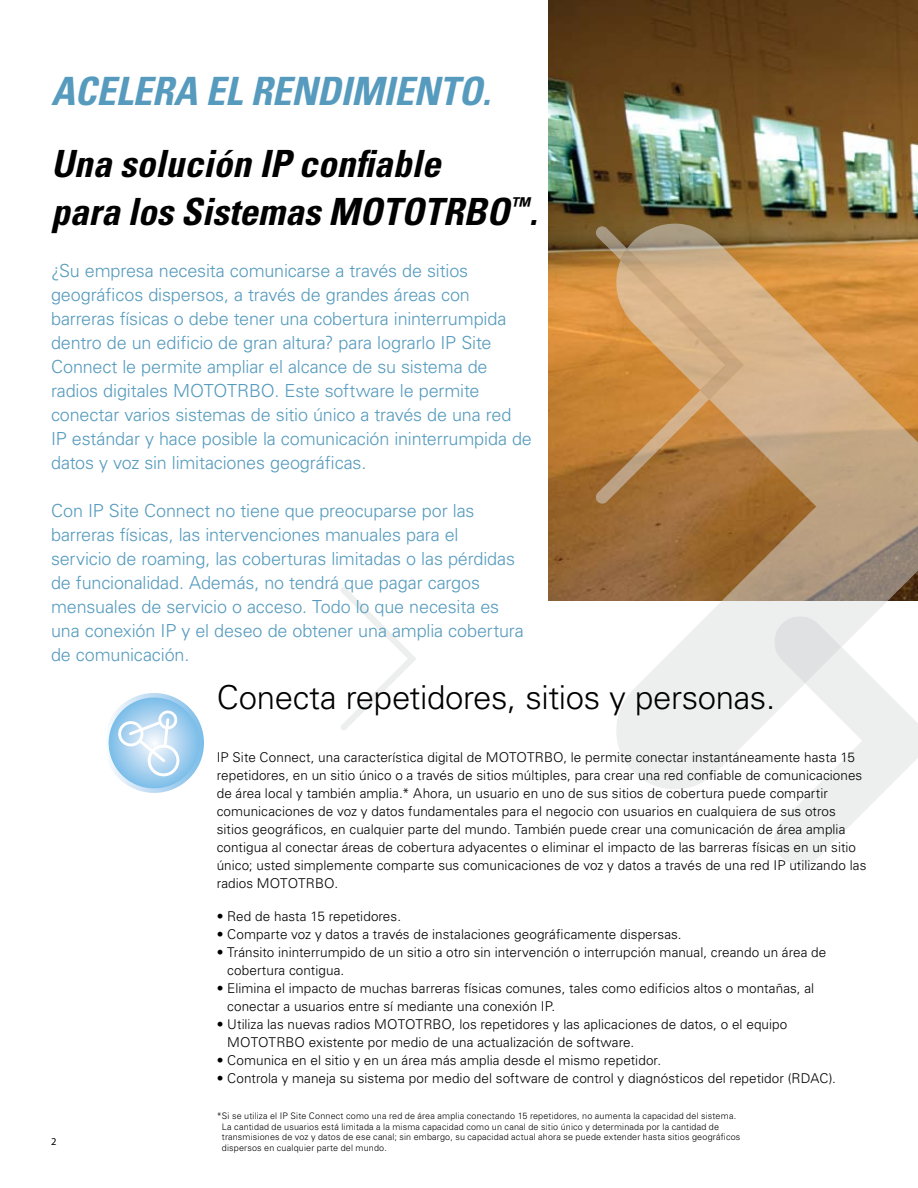
<style>
.page{position:relative;width:918px;height:1188px;background:#fff}
.page>*{position:absolute;margin:0;border:0;box-sizing:border-box;transform-origin:0 0}
.t1{font:italic 700 condensed 39px "Univers LT Std";letter-spacing:-.005em;color:#569bbe}
.t2{font:italic 700 condensed 37.5px/48px "Univers LT Std";color:#000}
.t3{font:300 33px "Univers LT Std";letter-spacing:-.01em;color:#000}
.t4{font:300 18px/24px "Univers LT Std";letter-spacing:-.01em;color:#569bbe}
.t5{font:300 13.5px/18px "Univers LT Std";letter-spacing:.005em;color:#000}
.t6{font:10.5px "Myriad Pro";color:#000}
.t7{font:300 9px/10.8px "Univers LT Std";letter-spacing:.02em;color:#000}
</style>
<div class="page">
<img style="left:548px;top:0;width:370px;height:600px">
<svg style="left:104px;top:693px;width:100px;height:100px"></svg>
<svg style="left:109px;top:698px;width:90px;height:90px;background:#8cc5eb"></svg>
<svg style="left:118px;top:711px;width:61px;height:65px"></svg>
<svg style="left:341px;top:587px;width:75px;height:143px"></svg>
<svg style="left:611px;top:224px;width:307px;height:565px;background:#caac89"></svg>
<svg style="left:772px;top:616px;width:146px;height:249px"></svg>
<svg style="left:595px;top:226px;width:149px;height:278px;background:#c3935b"></svg>
<h1 class="t1" style="left:51px;top:67px;width:441px">Acelera el rendimiento.</h1>
<h2 class="t2" style="left:51px;top:140px;width:488px">Una solución IP confiable<br>para los Sistemas MOTOTRBO<sup>™</sup>.</h2>
<p class="t4" style="left:51px;top:259px;width:482px">¿Su empresa necesita comunicarse a través de sitios geográficos dispersos, a través de grandes áreas con barreras físicas o debe tener una cobertura ininterrumpida dentro de un edificio de gran altura? para lograrlo IP Site Connect le permite ampliar el alcance de su sistema de radios digitales MOTOTRBO. Este software le permite conectar varios sistemas de sitio único a través de una red<br>IP estándar y hace posible la comunicación ininterrumpida de datos y voz sin limitaciones geográficas.</p>
<p class="t4" style="left:51px;top:498px;width:474px">Con IP Site Connect no tiene que preocuparse por las barreras físicas, las intervenciones manuales para el<br>servicio de roaming, las coberturas limitadas o las pérdidas de funcionalidad. Además, no tendrá que pagar cargos mensuales de servicio o acceso. Todo lo que necesita es una conexión IP y el deseo de obtener una amplia cobertura de comunicación.</p>
<p class="t6" style="left:51px;top:1135px;width:7px">2</p>
<h3 class="t3" style="left:217px;top:677px;width:560px">Conecta repetidores, sitios y personas.</h3>
<p class="t5" style="left:217px;top:748px;width:651px">IP Site Connect, una característica digital de MOTOTRBO, le permite conectar instantáneamente hasta 15 repetidores, en un sitio único o a través de sitios múltiples, para crear una red confiable de comunicaciones de área local y también amplia.* Ahora, un usuario en uno de sus sitios de cobertura puede compartir comunicaciones de voz y datos fundamentales para el negocio con usuarios en cualquiera de sus otros sitios geográficos, en cualquier parte del mundo. También puede crear una comunicación de área amplia contigua al conectar áreas de cobertura adyacentes o eliminar el impacto de las barreras físicas en un sitio único; usted simplemente comparte sus comunicaciones de voz y datos a través de una red IP utilizando las radios MOTOTRBO.</p>
<p class="t5" style="left:217px;top:907px;width:186px">• Red de hasta 15 repetidores.</p>
<p class="t5" style="left:217px;top:925px;width:466px">• Comparte voz y datos a través de instalaciones geográficamente dispersas.</p>
<p class="t5" style="left:227px;top:943px;width:601px;text-indent:-11px">• Tránsito ininterrumpido de un sitio a otro sin intervención o interrupción manual, creando un área de cobertura contigua.</p>
<p class="t5" style="left:227px;top:979px;width:588px;text-indent:-11px">• Elimina el impacto de muchas barreras físicas comunes, tales como edificios altos o montañas, al conectar a usuarios entre sí mediante una conexión IP.</p>
<p class="t5" style="left:227px;top:1015px;width:562px;text-indent:-11px">• Utiliza las nuevas radios MOTOTRBO, los repetidores y las aplicaciones de datos, o el equipo<br>MOTOTRBO existente por medio de una actualización de software.</p>
<p class="t5" style="left:217px;top:1051px;width:446px">• Comunica en el sitio y en un área más amplia desde el mismo repetidor.</p>
<p class="t5" style="left:217px;top:1069px;width:621px">• Controla y maneja su sistema por medio del software de control y diagnósticos del repetidor (RDAC).</p>
<p class="t7" style="left:222px;top:1110px;width:520px;text-indent:-5px">*Si se utiliza el IP Site Connect como una red de área amplia conectando 15 repetidores, no aumenta la capacidad del sistema.<br>La cantidad de usuarios está limitada a la misma capacidad como un canal de sitio único y determinada por la cantidad de transmisiones de voz y datos de ese canal; sin embargo, su capacidad actual ahora se puede extender hasta sitios geográficos dispersos en cualquier parte del mundo.</p>
</div>
